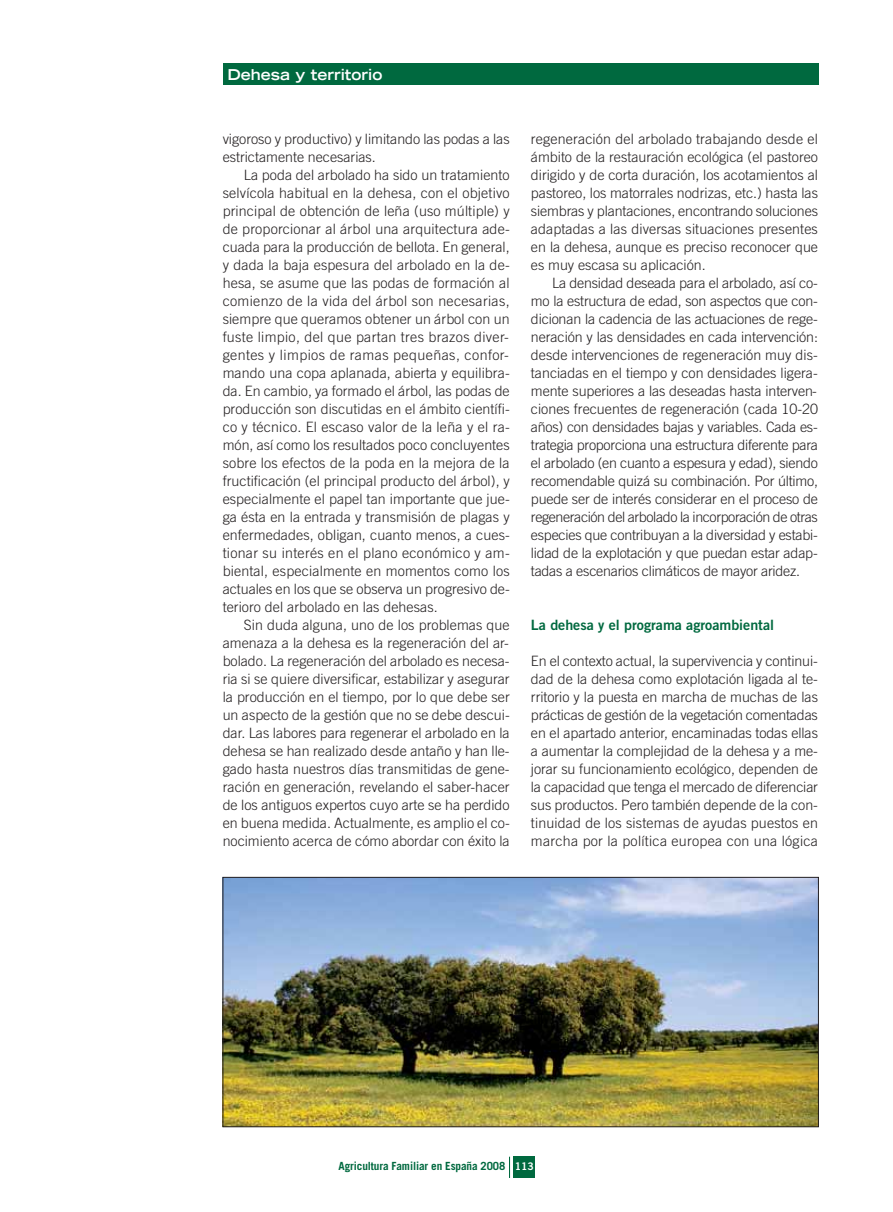
<style>
.page{position:relative;width:893px;height:1212px;background:#fff}
.page>*{position:absolute;margin:0;border:0;box-sizing:border-box;transform-origin:0 0}
.t1{font:700 expanded 15px "Trade Gothic LH";color:#fff}
.t2{font:300 14.25px/18px "Trade Gothic";color:#231f20;text-align:justify}
.t3{font:300 14.25px "Trade Gothic";letter-spacing:.02em;color:#231f20}
.t4{font:300 14.25px "Trade Gothic";letter-spacing:-.025em;color:#231f20}
.t5{font:300 14.25px "Trade Gothic";letter-spacing:.025em;color:#231f20}
.t6{font:300 14.25px "Trade Gothic";letter-spacing:.03em;color:#231f20}
.t7{font:14.25px "Trade Gothic Bold Two";color:#00693f}
.t8{font:700 11.25px "Trade Gothic";letter-spacing:-.01em;color:#00693f}
.s1{font-family:"Trade Gothic Bold Two";font-weight:400;font-size:10.5px;color:#fff}
</style>
<div class="page">
<div style="left:223px;top:64px;width:596px;height:21px;background:#00693f"></div>
<div style="left:514px;top:1157px;width:21px;height:21px;background:#00693f"></div>
<svg style="left:509px;top:1157px;width:1px;height:21px"></svg>
<img style="left:225px;top:879px;width:592px;height:246px">
<div style="left:223px;top:877px;width:596px;height:250px;border:1px solid #231f20"></div>
<p class="t1" style="left:227px;top:69px;width:156px">Dehesa y territorio</p>
<p class="t2" style="left:223px;top:131px;width:288px">vigoroso y productivo) y limitando las podas a las</p>
<p class="t2" style="left:223px;top:149px;width:155px">estrictamente necesarias.</p>
<p class="t2" style="left:244px;top:167px;width:267px">La poda del arbolado ha sido un tratamiento</p>
<p class="t2" style="left:223px;top:185px;width:289px">selvícola habitual en la dehesa, con el objetivo</p>
<p class="t2" style="left:223px;top:203px;width:289px">principal de obtención de leña (uso múltiple) y</p>
<p class="t2" style="left:223px;top:221px;width:289px">de proporcionar al árbol una arquitectura ade-</p>
<p class="t2" style="left:223px;top:239px;width:289px">cuada para la producción de bellota. En general,</p>
<p class="t2" style="left:223px;top:257px;width:289px">y dada la baja espesura del arbolado en la de-</p>
<p class="t2" style="left:223px;top:275px;width:289px">hesa, se asume que las podas de formación al</p>
<p class="t5" style="left:223px;top:296px;width:289px">comienzo de la vida del árbol son necesarias,</p>
<p class="t2" style="left:223px;top:311px;width:289px">siempre que queramos obtener un árbol con un</p>
<p class="t3" style="left:223px;top:332px;width:288px">fuste limpio, del que partan tres brazos diver-</p>
<p class="t6" style="left:223px;top:350px;width:288px">gentes y limpios de ramas pequeñas, confor-</p>
<p class="t2" style="left:223px;top:365px;width:289px">mando una copa aplanada, abierta y equilibra-</p>
<p class="t2" style="left:223px;top:383px;width:289px">da. En cambio, ya formado el árbol, las podas de</p>
<p class="t2" style="left:223px;top:401px;width:289px">producción son discutidas en el ámbito científi-</p>
<p class="t2" style="left:223px;top:419px;width:289px">co y técnico. El escaso valor de la leña y el ra-</p>
<p class="t2" style="left:223px;top:437px;width:289px">món, así como los resultados poco concluyentes</p>
<p class="t2" style="left:223px;top:455px;width:288px">sobre los efectos de la poda en la mejora de la</p>
<p class="t2" style="left:223px;top:473px;width:289px">fructificación (el principal producto del árbol), y</p>
<p class="t2" style="left:223px;top:491px;width:289px">especialmente el papel tan importante que jue-</p>
<p class="t2" style="left:223px;top:509px;width:289px">ga ésta en la entrada y transmisión de plagas y</p>
<p class="t2" style="left:223px;top:527px;width:289px">enfermedades, obligan, cuanto menos, a cues-</p>
<p class="t3" style="left:223px;top:548px;width:289px">tionar su interés en el plano económico y am-</p>
<p class="t2" style="left:223px;top:563px;width:289px">biental, especialmente en momentos como los</p>
<p class="t2" style="left:223px;top:581px;width:289px">actuales en los que se observa un progresivo de-</p>
<p class="t2" style="left:223px;top:599px;width:217px">terioro del arbolado en las dehesas.</p>
<p class="t2" style="left:244px;top:617px;width:267px">Sin duda alguna, uno de los problemas que</p>
<p class="t2" style="left:223px;top:635px;width:288px">amenaza a la dehesa es la regeneración del ar-</p>
<p class="t2" style="left:223px;top:653px;width:289px">bolado. La regeneración del arbolado es necesa-</p>
<p class="t2" style="left:223px;top:671px;width:289px">ria si se quiere diversificar, estabilizar y asegurar</p>
<p class="t2" style="left:223px;top:689px;width:289px">la producción en el tiempo, por lo que debe ser</p>
<p class="t2" style="left:223px;top:707px;width:289px">un aspecto de la gestión que no se debe descui-</p>
<p class="t2" style="left:223px;top:725px;width:289px">dar. Las labores para regenerar el arbolado en la</p>
<p class="t2" style="left:223px;top:743px;width:289px">dehesa se han realizado desde antaño y han lle-</p>
<p class="t2" style="left:223px;top:761px;width:289px">gado hasta nuestros días transmitidas de gene-</p>
<p class="t2" style="left:223px;top:779px;width:289px">ración en generación, revelando el saber-hacer</p>
<p class="t2" style="left:223px;top:797px;width:289px">de los antiguos expertos cuyo arte se ha perdido</p>
<p class="t2" style="left:223px;top:815px;width:289px">en buena medida. Actualmente, es amplio el co-</p>
<p class="t2" style="left:223px;top:833px;width:288px">nocimiento acerca de cómo abordar con éxito la</p>
<p class="t2" style="left:531px;top:131px;width:289px">regeneración del arbolado trabajando desde el</p>
<p class="t2" style="left:531px;top:149px;width:289px">ámbito de la restauración ecológica (el pastoreo</p>
<p class="t2" style="left:531px;top:167px;width:288px">dirigido y de corta duración, los acotamientos al</p>
<p class="t2" style="left:531px;top:185px;width:289px">pastoreo, los matorrales nodrizas, etc.) hasta las</p>
<p class="t2" style="left:531px;top:203px;width:289px">siembras y plantaciones, encontrando soluciones</p>
<p class="t2" style="left:531px;top:221px;width:288px">adaptadas a las diversas situaciones presentes</p>
<p class="t2" style="left:531px;top:239px;width:289px">en la dehesa, aunque es preciso reconocer que</p>
<p class="t2" style="left:531px;top:257px;width:176px">es muy escasa su aplicación.</p>
<p class="t2" style="left:552px;top:275px;width:267px">La densidad deseada para el arbolado, así co-</p>
<p class="t2" style="left:531px;top:293px;width:288px">mo la estructura de edad, son aspectos que con-</p>
<p class="t2" style="left:531px;top:311px;width:288px">dicionan la cadencia de las actuaciones de rege-</p>
<p class="t2" style="left:531px;top:329px;width:289px">neración y las densidades en cada intervención:</p>
<p class="t2" style="left:531px;top:347px;width:288px">desde intervenciones de regeneración muy dis-</p>
<p class="t2" style="left:531px;top:365px;width:288px">tanciadas en el tiempo y con densidades ligera-</p>
<p class="t2" style="left:531px;top:383px;width:288px">mente superiores a las deseadas hasta interven-</p>
<p class="t2" style="left:531px;top:401px;width:289px">ciones frecuentes de regeneración (cada 10-20</p>
<p class="t2" style="left:531px;top:419px;width:288px">años) con densidades bajas y variables. Cada es-</p>
<p class="t2" style="left:531px;top:437px;width:288px">trategia proporciona una estructura diferente para</p>
<p class="t2" style="left:531px;top:455px;width:288px">el arbolado (en cuanto a espesura y edad), siendo</p>
<p class="t2" style="left:531px;top:473px;width:289px">recomendable quizá su combinación. Por último,</p>
<p class="t2" style="left:531px;top:491px;width:288px">puede ser de interés considerar en el proceso de</p>
<p class="t4" style="left:531px;top:512px;width:288px">regeneración del arbolado la incorporación de otras</p>
<p class="t2" style="left:531px;top:527px;width:288px">especies que contribuyan a la diversidad y estabi-</p>
<p class="t2" style="left:531px;top:545px;width:288px">lidad de la explotación y que puedan estar adap-</p>
<p class="t2" style="left:531px;top:563px;width:271px">tadas a escenarios climáticos de mayor aridez.</p>
<p class="t7" style="left:531px;top:620px;width:245px">La dehesa y el programa agroambiental</p>
<p class="t2" style="left:531px;top:653px;width:289px">En el contexto actual, la supervivencia y continui&shy;dad de la dehesa como explotación ligada al te&shy;rritorio y la puesta en marcha de muchas de las prácticas de gestión de la vegetación comentadas en el apartado anterior, encaminadas todas ellas a aumentar la complejidad de la dehesa y a me&shy;jorar su funcionamiento ecológico, dependen de la capacidad que tenga el mercado de diferenciar sus productos. Pero también depende de la con&shy;tinuidad de los sistemas de ayudas puestos en marcha por la política europea con una lógica</p>
<p class="t8" style="left:339px;top:1162px;width:197px">Agricultura Familiar en España 2008 <span class="s1">113</span></p>
</div>
